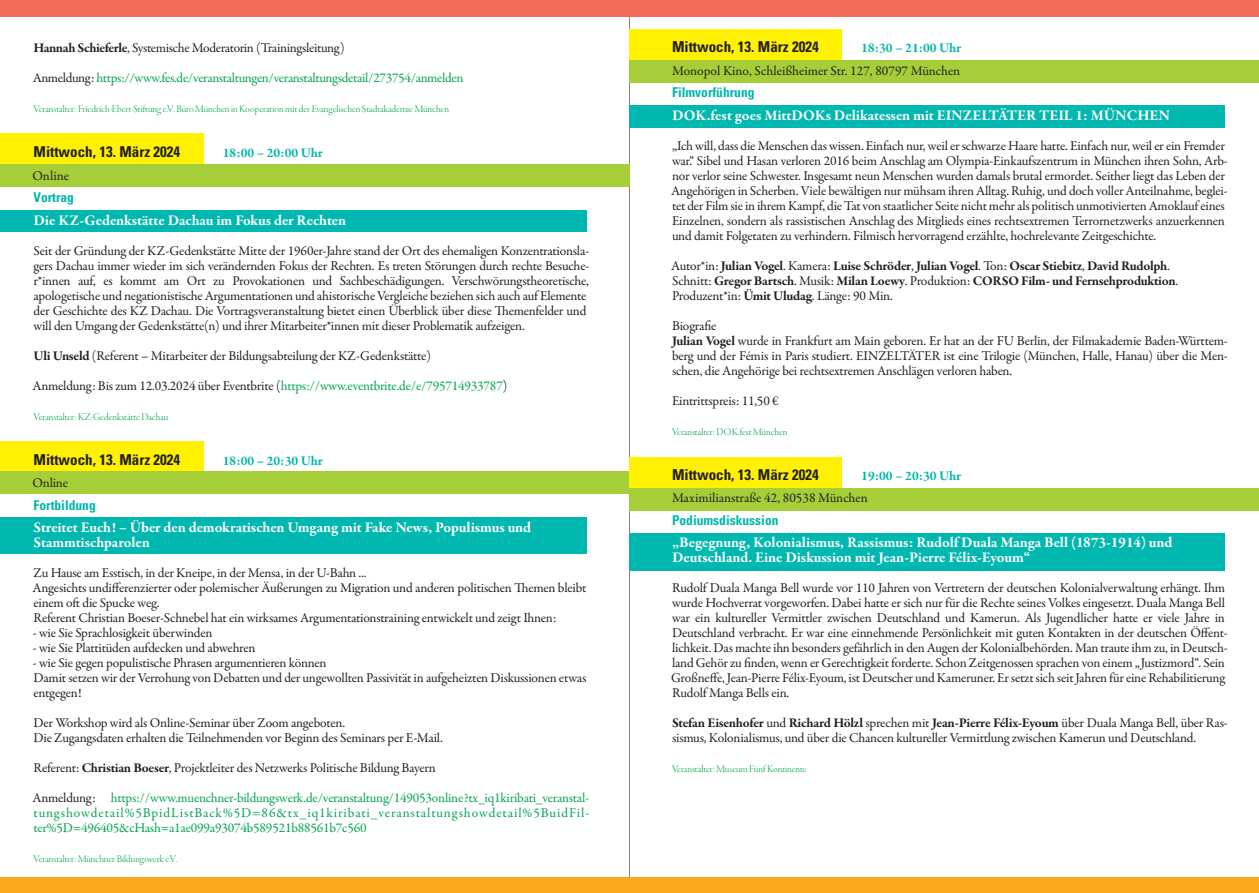
<style>
.page{position:relative;width:1259px;height:893px;background:#fff}
.page>*{position:absolute;margin:0;border:0;box-sizing:border-box;transform-origin:0 0}
.t1{font:700 15px/15px "Garamond Premr Pro";letter-spacing:-.005em;color:#fff}
.t2{font:700 condensed 15px "Univers";color:#231f20}
.t3{font:13.5px/15px "Garamond Premr Pro";letter-spacing:-.015em;color:#231f20}
.t4{font:13.5px/15px "Garamond Premr Pro";letter-spacing:-.025em;color:#00a54f;text-align:justify}
.t5{font:700 13.5px/15px "Garamond Premr Pro";letter-spacing:-.02em;color:#231f20}
.t6{font:700 13.5px "Garamond Premr Pro";color:#00b6ac}
.t7{font:700 condensed 13.5px "Univers";color:#00b6ac}
.t8{font:10.5px "Garamond Premr Pro Lt Disp";color:#00a54f}
.s1{font-weight:700}
.s2{color:#231f20}
.s3{color:#00a54f}
.s4{font-weight:400}
</style>
<div class="page">
<hr style="left:629px;top:0;width:1px;height:893px;background:#838484">
<div style="left:0;top:877px;width:1259px;height:16px;background:#f9a91b"></div>
<div style="left:0;top:0;width:1259px;height:17px;background:#f26b58"></div>
<div style="left:0;top:134px;width:204px;height:30px;background:#fff101"></div>
<div style="left:0;top:441px;width:204px;height:30px;background:#fff101"></div>
<div style="left:0;top:210px;width:586px;height:21px;background:#00b8af"></div>
<div style="left:0;top:517px;width:587px;height:37px;background:#00b8af"></div>
<div style="left:0;top:164px;width:629px;height:22px;background:#a6ce39"></div>
<div style="left:0;top:471px;width:629px;height:23px;background:#a6ce39"></div>
<div style="left:629px;top:30px;width:213px;height:30px;background:#fff101"></div>
<div style="left:629px;top:458px;width:213px;height:30px;background:#fff101"></div>
<div style="left:629px;top:105px;width:596px;height:22px;background:#00b8af"></div>
<div style="left:629px;top:533px;width:596px;height:37px;background:#00b8af"></div>
<div style="left:629px;top:60px;width:630px;height:22px;background:#a6ce39"></div>
<div style="left:629px;top:488px;width:630px;height:22px;background:#a6ce39"></div>
<p class="t3" style="left:34px;top:42px;width:313px"><span class="s1">Hannah Schieferle</span>, Systemische Moderatorin (Trainingsleitung)</p>
<p class="t4" style="left:33px;top:72px;width:432px"><span class="s2">Anmeldung:</span> https://www.fes.de/veranstaltungen/veranstaltungsdetail/273754/anmelden</p>
<p class="t8" style="left:34px;top:105px;width:417px">Veranstalter: Friedrich-Ebert-Stiftung e.V. Büro München in Kooperation mit der Evangelischen Stadtakademie München</p>
<p class="t2" style="left:34px;top:146px;width:148px">Mittwoch, 13. März 2024</p>
<p class="t6" style="left:223px;top:147px;width:101px">18:00 – 20:00 Uhr</p>
<p class="t3" style="left:32px;top:169px;width:38px">Online</p>
<p class="t7" style="left:34px;top:193px;width:42px">Vortrag</p>
<p class="t1" style="left:34px;top:214px;width:314px">Die KZ-Gedenkstätte Dachau im Fokus der Rechten</p>
<p class="t3" style="left:34px;top:244px;width:557px">Seit der Gründung der KZ-Gedenkstätte Mitte der 1960er-Jahre stand der Ort des ehemaligen Konzentrationsla&shy;gers Dachau immer wieder im sich verändernden Fokus der Rechten. Es treten Störungen durch rechte Besuche&shy;r*innen auf, es kommt am Ort zu Provokationen und Sachbeschädigungen. Verschwörungstheoretische, apologetische und negationistische Argumentationen und ahistorische Vergleiche beziehen sich auch auf Elemente der Geschichte des KZ Dachau. Die Vortragsveranstaltung bietet einen Überblick über diese Themenfelder und will den Umgang der Gedenkstätte(n) und ihrer Mitarbeiter*innen mit dieser Problematik aufzeigen.</p>
<p class="t3" style="left:34px;top:349px;width:399px"><span class="s1">Uli Unseld</span> (Referent – Mitarbeiter der Bildungsabteilung der KZ-Gedenkstätte)</p>
<p class="t3" style="left:33px;top:379px;width:476px">Anmeldung: Bis zum 12.03.2024 über Eventbrite (<span class="s3">https://www.eventbrite.de/e/795714933787</span>)</p>
<p class="t8" style="left:34px;top:412px;width:136px">Veranstalter: KZ-Gedenkstätte Dachau</p>
<p class="t2" style="left:34px;top:454px;width:148px">Mittwoch, 13. März 2024</p>
<p class="t6" style="left:223px;top:455px;width:101px">18:00 – 20:30 Uhr</p>
<p class="t3" style="left:32px;top:477px;width:37px">Online</p>
<p class="t7" style="left:34px;top:500px;width:64px">Fortbildung</p>
<p class="t1" style="left:34px;top:521px;width:499px">Streitet Euch! – Über den demokratischen Umgang mit Fake News, Populismus und<br>Stammtischparolen</p>
<p class="t3" style="left:33px;top:567px;width:555px">Zu Hause am Esstisch, in der Kneipe, in der Mensa, in der U-Bahn ...<br>Angesichts undifferenzierter oder polemischer Äußerungen zu Migration und anderen politischen Themen bleibt einem oft die Spucke weg.<br>Referent Christian Boeser-Schnebel hat ein wirksames Argumentationstraining entwickelt und zeigt Ihnen:</p>
<p class="t3" style="left:33px;top:627px;width:181px">- wie Sie Sprachlosigkeit überwinden</p>
<p class="t3" style="left:33px;top:642px;width:224px">- wie Sie Plattitüden aufdecken und abwehren</p>
<p class="t3" style="left:33px;top:657px;width:555px">- wie Sie gegen populistische Phrasen argumentieren können<br>Damit setzen wir der Verrohung von Debatten und der ungewollten Passivität in aufgeheizten Diskussionen etwas entgegen!</p>
<p class="t3" style="left:34px;top:717px;width:411px">Der Workshop wird als Online-Seminar über Zoom angeboten.<br>Die Zugangsdaten erhalten die Teilnehmenden vor Beginn des Seminars per E-Mail.</p>
<p class="t3" style="left:34px;top:762px;width:404px">Referent: <span class="s1">Christian Boeser</span>, Projektleiter des Netzwerks Politische Bildung Bayern</p>
<p class="t4" style="left:33px;top:792px;width:558px"><span class="s2">Anmeldung:</span> https://www.muenchner-bildungswerk.de/veranstaltung/149053online?tx_iq1kiribati_veranstal&shy;tungshowdetail%5BpidListBack%5D=86&amp;tx_iq1kiribati_veranstaltungshowdetail%5BuidFil&shy;ter%5D=496405&amp;cHash=a1ae099a93074b589521b88561b7c560</p>
<p class="t8" style="left:34px;top:855px;width:145px">Veranstalter: Münchner Bildungswerk e.V.</p>
<p class="t2" style="left:672px;top:41px;width:148px">Mittwoch, 13. März 2024</p>
<p class="t6" style="left:861px;top:42px;width:101px">18:30 – 21:00 Uhr</p>
<p class="t3" style="left:672px;top:64px;width:290px">Monopol Kino, Schleißheimer Str. 127, 80797 München</p>
<p class="t7" style="left:672px;top:88px;width:84px">Filmvorführung</p>
<p class="t1" style="left:672px;top:109px;width:499px">DOK.fest goes MittDOKs Delikatessen mit EINZELTÄTER TEIL 1: MÜNCHEN</p>
<p class="t3" style="left:671px;top:139px;width:558px">„Ich will, dass die Menschen das wissen. Einfach nur, weil er schwarze Haare hatte. Einfach nur, weil er ein Fremder war.“ Sibel und Hasan verloren 2016 beim Anschlag am Olympia-Einkaufszentrum in München ihren Sohn, Arb&shy;nor verlor seine Schwester. Insgesamt neun Menschen wurden damals brutal ermordet. Seither liegt das Leben der Angehörigen in Scherben. Viele bewältigen nur mühsam ihren Alltag. Ruhig, und doch voller Anteilnahme, beglei&shy;tet der Film sie in ihrem Kampf, die Tat von staatlicher Seite nicht mehr als politisch unmotivierten Amoklauf eines Einzelnen, sondern als rassistischen Anschlag des Mitglieds eines rechtsextremen Terrornetzwerks anzuerkennen und damit Folgetaten zu verhindern. Filmisch hervorragend erzählte, hochrelevante Zeitgeschichte.</p>
<p class="t5" style="left:671px;top:259px;width:508px"><span class="s4">Autor*in:</span> Julian Vogel<span class="s4">. Kamera:</span> Luise Schröder<span class="s4">,</span> Julian Vogel<span class="s4">. Ton:</span> Oscar Stiebitz<span class="s4">,</span> David Rudolph<span class="s4">.<br>Schnitt:</span> Gregor Bartsch<span class="s4">. Musik:</span> Milan Loewy<span class="s4">. Produktion:</span> CORSO Film- und Fernsehproduktion<span class="s4">.<br>Produzent*in:</span> Ümit Uludag<span class="s4">. Länge: 90 Min.</span></p>
<p class="t3" style="left:672px;top:319px;width:557px">Biografie<br><span class="s1">Julian Vogel</span> wurde in Frankfurt am Main geboren. Er hat an der FU Berlin, der Filmakademie Baden-Württem&shy;berg und der Fémis in Paris studiert. EINZELTÄTER ist eine Trilogie (München, Halle, Hanau) über die Men&shy;schen, die Angehörige bei rechtsextremen Anschlägen verloren haben.</p>
<p class="t3" style="left:672px;top:394px;width:108px">Eintrittspreis: 11,50 €</p>
<p class="t8" style="left:672px;top:427px;width:117px">Veranstalter: DOK.fest München</p>
<p class="t2" style="left:672px;top:469px;width:148px">Mittwoch, 13. März 2024</p>
<p class="t6" style="left:861px;top:470px;width:101px">19:00 – 20:30 Uhr</p>
<p class="t3" style="left:672px;top:492px;width:197px">Maximilianstraße 42, 80538 München</p>
<p class="t7" style="left:672px;top:515px;width:108px">Podiumsdiskussion</p>
<p class="t1" style="left:672px;top:536px;width:502px">„Begegnung, Kolonialismus, Rassismus: Rudolf Duala Manga Bell (1873-1914) und<br>Deutschland. Eine Diskussion mit Jean-Pierre Félix-Eyoum“</p>
<p class="t3" style="left:671px;top:582px;width:558px">Rudolf Duala Manga Bell wurde vor 110 Jahren von Vertretern der deutschen Kolonialverwaltung erhängt. Ihm wurde Hochverrat vorgeworfen. Dabei hatte er sich nur für die Rechte seines Volkes eingesetzt. Duala Manga Bell war ein kultureller Vermittler zwischen Deutschland und Kamerun. Als Jugendlicher hatte er viele Jahre in Deutschland verbracht. Er war eine einnehmende Persönlichkeit mit guten Kontakten in der deutschen Öffent&shy;lichkeit. Das machte ihn besonders gefährlich in den Augen der Kolonialbehörden. Man traute ihm zu, in Deutsch&shy;land Gehör zu finden, wenn er Gerechtigkeit forderte. Schon Zeitgenossen sprachen von einem „Justizmord“. Sein Großneffe, Jean-Pierre Félix-Eyoum, ist Deutscher und Kameruner. Er setzt sich seit Jahren für eine Rehabilitierung Rudolf Manga Bells ein.</p>
<p class="t3" style="left:672px;top:717px;width:557px"><span class="s1">Stefan Eisenhofer</span> und <span class="s1">Richard Hölzl</span> sprechen mit <span class="s1">Jean-Pierre Félix-Eyoum</span> über Duala Manga Bell, über Ras&shy;sismus, Kolonialismus, und über die Chancen kultureller Vermittlung zwischen Kamerun und Deutschland.</p>
<p class="t8" style="left:672px;top:765px;width:136px">Veranstalter: Museum Fünf Kontinente</p>
</div>
